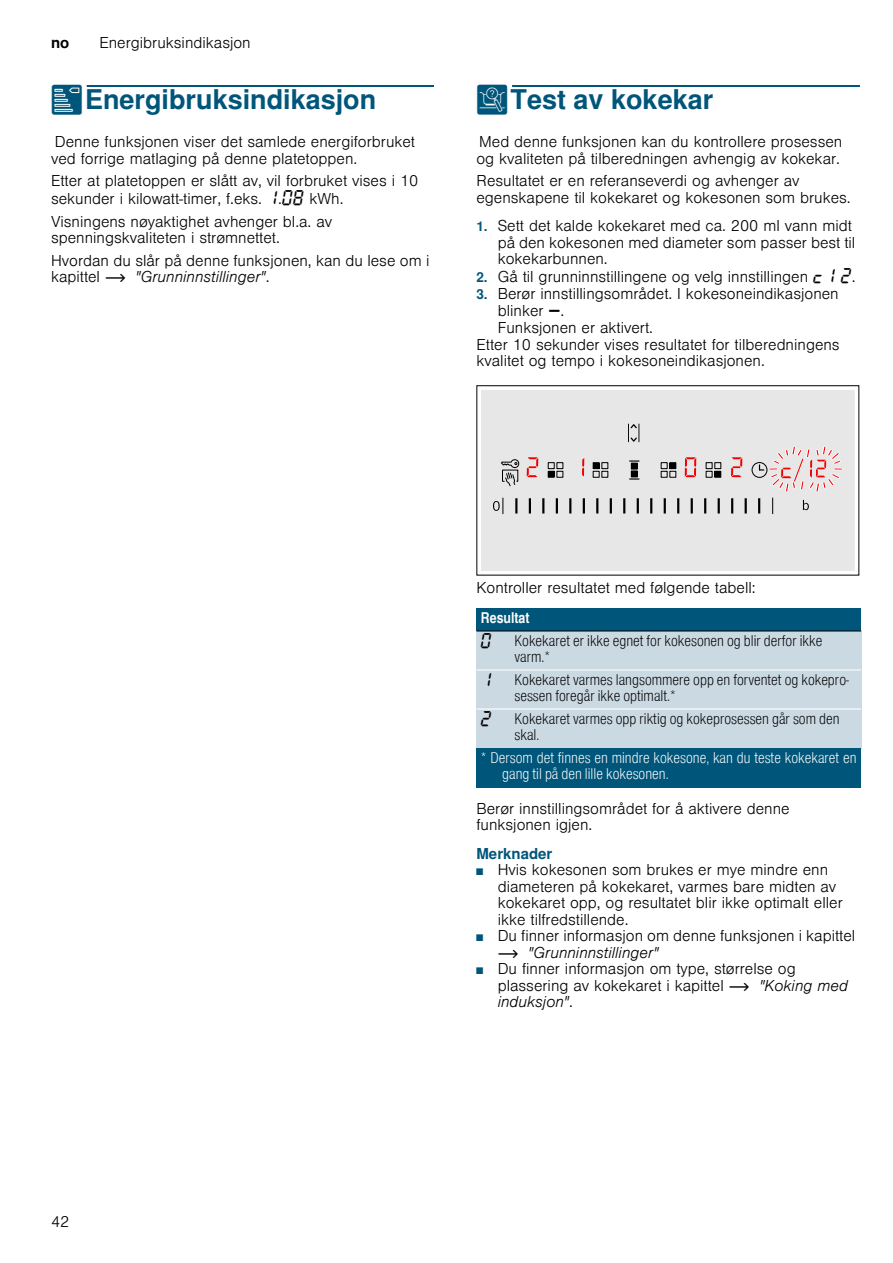
<style>
.page{position:relative;width:893px;height:1263px;background:#fff}
.page>*{position:absolute;margin:0;border:0;box-sizing:border-box;transform-origin:0 0}
.t1{font:700 27px "Nimbus San L";color:#00567a}
.t2{font:16.5px "BSH Symb All";color:#000}
.t3{font:300 15px/16.5px "Nimbus San L";color:#000}
.t4{font:15px/16.5px "Nimbus San L Lig Con";color:#000}
.t5{font:15px/16.5px "Nimbus San L Lig Con";color:#fff}
.t6{font:700 15px "Nimbus San L";color:#00567a}
.t7{font:15px "Nimbus San L Bol Con";color:#fff}
.t8{font:700 15px "Nimbus San L";color:#000}
.s1{font-family:"BSH Symb PG2";font-weight:400}
.s2{font-family:"BSH Symb All";font-weight:400;font-size:16.5px}
.s3{font-family:"BSH Symb PH1";font-weight:400}
.s4{font-style:italic}
.s5{font-weight:700;font-size:13.5px;color:#00567a}
.s6{font-family:"BSH Symb Gaggenau";font-weight:400;font-size:16.5px}
.s7{font-size:9px;color:#00567a}
</style>
<div class="page">
<div style="left:87px;top:85px;width:347px;height:2px;border:1px solid #00567a"></div>
<div style="left:512px;top:85px;width:347px;height:2px;border:1px solid #00567a"></div>
<div style="left:476px;top:608px;width:385px;height:23px;background:#00567a"></div>
<div style="left:476px;top:631px;width:34px;height:39px;background:#cbd9e3"></div>
<div style="left:510px;top:631px;width:351px;height:39px;background:#cbd9e3"></div>
<div style="left:476px;top:670px;width:34px;height:39px;background:#cbd9e3"></div>
<div style="left:510px;top:670px;width:351px;height:39px;background:#cbd9e3"></div>
<div style="left:476px;top:709px;width:34px;height:39px;background:#cbd9e3"></div>
<div style="left:510px;top:709px;width:351px;height:39px;background:#cbd9e3"></div>
<div style="left:476px;top:748px;width:385px;height:39px;background:#00567a"></div>
<hr style="left:476px;top:631px;width:385px;height:1px;background:#000">
<hr style="left:476px;top:669px;width:385px;height:1px;background:#fff">
<hr style="left:476px;top:708px;width:385px;height:1px;background:#fff">
<div style="left:481px;top:390px;width:374px;height:181px;background:#e7e7e7"></div>
<div style="left:476px;top:385px;width:383px;height:190px;border:1px solid #000"></div>
<svg style="left:526px;top:457px;width:12px;height:20px"></svg>
<svg style="left:705px;top:444px;width:16px;height:34px"></svg>
<div style="left:751px;top:462px;width:16px;height:16px;border:1px solid #000;border-radius:50%"></div>
<svg style="left:547px;top:444px;width:17px;height:34px"></svg>
<svg style="left:660px;top:462px;width:16px;height:16px"></svg>
<svg style="left:592px;top:462px;width:17px;height:16px"></svg>
<svg style="left:501px;top:458px;width:19px;height:28px"></svg>
<svg style="left:629px;top:460px;width:10px;height:20px"></svg>
<svg style="left:744px;top:498px;width:2px;height:15px"></svg>
<svg style="left:731px;top:498px;width:2px;height:15px"></svg>
<svg style="left:717px;top:498px;width:2px;height:15px"></svg>
<svg style="left:704px;top:498px;width:2px;height:15px"></svg>
<svg style="left:690px;top:498px;width:2px;height:15px"></svg>
<svg style="left:677px;top:498px;width:2px;height:15px"></svg>
<hr style="left:663px;top:498px;width:3px;height:15px;background:#000">
<svg style="left:650px;top:498px;width:2px;height:15px"></svg>
<hr style="left:636px;top:498px;width:3px;height:15px;background:#000">
<svg style="left:623px;top:498px;width:2px;height:15px"></svg>
<hr style="left:609px;top:498px;width:3px;height:15px;background:#000">
<svg style="left:596px;top:498px;width:2px;height:15px"></svg>
<hr style="left:582px;top:498px;width:3px;height:15px;background:#000">
<svg style="left:569px;top:498px;width:2px;height:15px"></svg>
<hr style="left:555px;top:498px;width:3px;height:15px;background:#000">
<svg style="left:542px;top:498px;width:2px;height:15px"></svg>
<svg style="left:529px;top:498px;width:2px;height:15px"></svg>
<svg style="left:515px;top:498px;width:2px;height:15px"></svg>
<svg style="left:493px;top:498px;width:10px;height:16px"></svg>
<svg style="left:758px;top:444px;width:85px;height:70px;background:#e4d7d7"></svg>
<svg style="left:684px;top:457px;width:12px;height:20px"></svg>
<svg style="left:628px;top:424px;width:11px;height:18px"></svg>
<svg style="left:582px;top:458px;width:2px;height:18px"></svg>
<svg style="left:731px;top:457px;width:11px;height:20px"></svg>
<p class="t8" style="left:51px;top:34px;width:20px">no</p>
<p class="t3" style="left:99px;top:33px;width:153px">Energibruksindikasjon</p>
<h1 class="t1" style="left:51px;top:83px;width:327px"><span class="s1">[</span>Energibruksindikasjon</h1>
<p class="t3" style="left:51px;top:132px;width:365px">Denne funksjonen viser det samlede energiforbruket ved forrige matlaging på denne platetoppen.</p>
<p class="t3" style="left:51px;top:171px;width:369px;line-height:17.5px">Etter at platetoppen er slått av, vil forbruket vises i 10 sekunder i kilowatt-timer, f.eks. <span class="s2">‚</span>.<span class="s2">‹‰</span> kWh.</p>
<p class="t3" style="left:51px;top:212px;width:282px">Visningens nøyaktighet avhenger bl.a. av spenningskvaliteten i strømnettet.</p>
<p class="t3" style="left:51px;top:251px;width:380px">Hvordan du slår på denne funksjonen, kan du lese om i kapittel <span class="s3">~</span> <span class="s4">"Grunninnstillinger"</span>.</p>
<h1 class="t1" style="left:476px;top:83px;width:238px"><span class="s1">t</span>Test av kokekar</h1>
<p class="t3" style="left:476px;top:132px;width:367px">Med denne funksjonen kan du kontrollere prosessen og kvaliteten på tilberedningen avhengig av kokekar.</p>
<p class="t3" style="left:476px;top:171px;width:375px">Resultatet er en referanseverdi og avhenger av egenskapene til kokekaret og kokesonen som brukes.</p>
<p class="t3" style="left:497px;top:216px;width:359px;text-indent:-21px"><span class="s5">1.</span> Sett det kalde kokekaret med ca. 200 ml vann midt på den kokesonen med diameter som passer best til kokekarbunnen.</p>
<p class="t3" style="left:476px;top:267px;width:381px"><span class="s5">2.</span> Gå til grunninnstillingene og velg innstillingen <span class="s2">™‚ ƒ</span>.</p>
<p class="t3" style="left:476px;top:284px;width:364px"><span class="s5">3.</span> Berør innstillingsområdet. I kokesoneindikasjonen</p>
<p class="t3" style="left:497px;top:301px;width:68px">blinker <span class="s6">A</span>.</p>
<p class="t3" style="left:497px;top:318px;width:157px">Funksjonen er aktivert.</p>
<p class="t3" style="left:476px;top:335px;width:365px">Etter 10 sekunder vises resultatet for tilberedningens</p>
<p class="t3" style="left:476px;top:351px;width:290px">kvalitet og tempo i kokesoneindikasjonen.</p>
<p class="t3" style="left:51px;top:1212px;width:20px">42</p>
<p class="t3" style="left:476px;top:578px;width:281px">Kontroller resultatet med følgende tabell:</p>
<p class="t7" style="left:481px;top:608px;width:50px">Resultat</p>
<p class="t2" style="left:481px;top:631px;width:13px">‹</p>
<p class="t4" style="left:514px;top:631px;width:309px">Kokekaret er ikke egnet for kokesonen og blir derfor ikke varm.*</p>
<p class="t2" style="left:481px;top:670px;width:13px">‚</p>
<p class="t4" style="left:514px;top:670px;width:336px">Kokekaret varmes langsommere opp en forventet og kokepro&shy;sessen foregår ikke optimalt.*</p>
<p class="t2" style="left:481px;top:709px;width:13px">ƒ</p>
<p class="t4" style="left:514px;top:709px;width:326px">Kokekaret varmes opp riktig og kokeprosessen går som den skal.</p>
<p class="t5" style="left:502px;top:748px;width:356px;text-indent:-21px">* Dersom det finnes en mindre kokesone, kan du teste kokekaret en gang til på den lille kokesonen.</p>
<p class="t3" style="left:476px;top:798px;width:315px">Berør innstillingsområdet for å aktivere denne funksjonen igjen.</p>
<p class="t6" style="left:476px;top:844px;width:77px">Merknader</p>
<p class="t3" style="left:497px;top:860px;width:346px;text-indent:-21px"><span class="s7">■</span> Hvis kokesonen som brukes er mye mindre enn diameteren på kokekaret, varmes bare midten av kokekaret opp, og resultatet blir ikke optimalt eller ikke tilfredstillende.</p>
<p class="t3" style="left:497px;top:926px;width:359px;text-indent:-21px"><span class="s7">■</span> Du finner informasjon om denne funksjonen i kapittel <span class="s3">~</span> <span class="s4">"Grunninnstillinger"</span></p>
<p class="t3" style="left:497px;top:959px;width:352px;text-indent:-21px"><span class="s7">■</span> Du finner informasjon om type, størrelse og plassering av kokekaret i kapittel <span class="s3">~</span> <span class="s4">"Koking med induksjon"</span>.</p>
</div>
